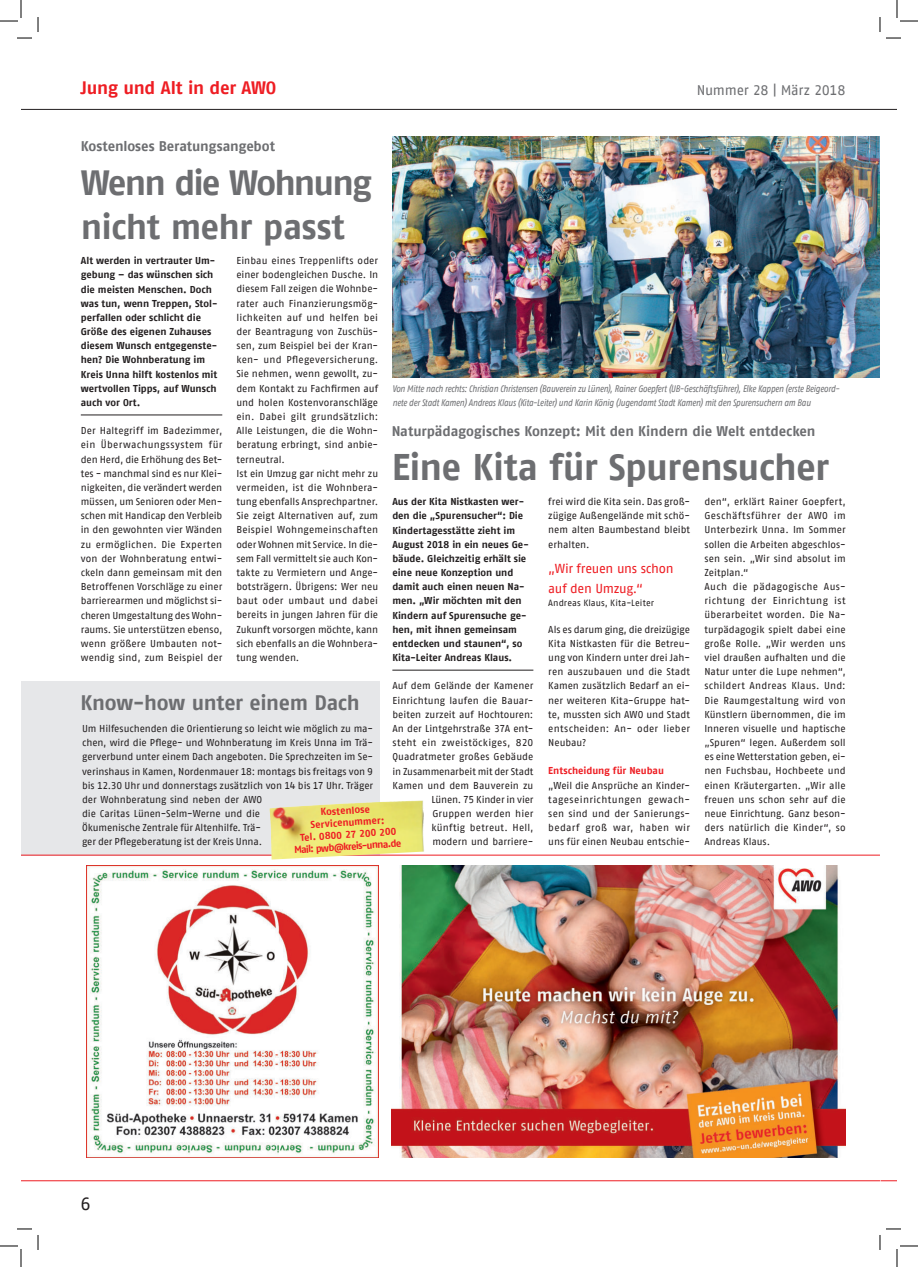
<style>
.page{position:relative;width:918px;height:1267px;background:#fff}
.page>*{position:absolute;margin:0;border:0;box-sizing:border-box;transform-origin:0 0}
.t1{font:700 37px "AWO Fago Office";letter-spacing:-.02em;color:#6d6e71}
.t2{font:700 35px/44px "AWO Fago Office";letter-spacing:-.04em;color:#6d6e71}
.t3{font:700 21px "AWO Fago Office";letter-spacing:-.015em;color:#6d6e71}
.t4{font:700 18px "AWO Fago Office";letter-spacing:-.02em;color:#ee1d23}
.t5{font:18px "AWO Fago Office";color:#231f20}
.t6{font:700 14px "AWO Fago Office";letter-spacing:-.01em;color:#6d6e71}
.t7{font:14px "AWO Fago Office";letter-spacing:-.02em;color:#6d6e71}
.t8{font:13px/20px "AWO Fago Office";letter-spacing:-.025em;color:#ee1d23}
.t9{font:10px/14.2px "AWO Fago Office";letter-spacing:.005em;color:#231f20;text-align:justify}
.t10{font:700 10px/14.2px "AWO Fago Office";letter-spacing:-.005em;color:#231f20}
.t11{font:700 10px/12px "AWO Fago Office";letter-spacing:-.005em;color:#ee1d23;text-align:center}
.t12{font:italic 9.5px/14.2px "AWO Fago Cond";letter-spacing:-.015em;color:#6d6e71}
.t13{font:9px "AWO Fago Office";letter-spacing:.01em;color:#231f20}
</style>
<div class="page">
<hr style="left:21px;top:109px;width:859px;height:1px;background:#231f20">
<hr style="left:21px;top:1180px;width:859px;height:1px;background:#ee1d23">
<div style="left:21px;top:681px;width:359px;height:175px;background:#e6e7e9"></div>
<img style="left:86px;top:865px;width:292px;height:292px">
<hr style="left:21px;top:855px;width:859px;height:1px;background:#ee1d23">
<img style="left:269px;top:800px;width:150px;height:37px">
<img style="left:391px;top:865px;width:455px;height:292px">
<svg style="left:880px;top:1180px;width:17px;height:1px"></svg>
<hr style="left:392px;top:669px;width:141px;height:1px;background:#231f20">
<img style="left:392px;top:137px;width:488px;height:240px">
<hr style="left:81px;top:414px;width:141px;height:1px;background:#231f20">
<svg style="left:880px;top:109px;width:17px;height:1px"></svg>
<svg style="left:17px;top:1228px;width:15px;height:1px"></svg>
<svg style="left:886px;top:1228px;width:15px;height:1px"></svg>
<svg style="left:37px;top:1235px;width:2px;height:15px"></svg>
<svg style="left:879px;top:1235px;width:2px;height:15px"></svg>
<svg style="left:0;top:0;width:39px;height:39px"></svg>
<svg style="left:0;top:1245px;width:22px;height:22px"></svg>
<svg style="left:879px;top:0;width:39px;height:39px"></svg>
<svg style="left:896px;top:1245px;width:22px;height:22px"></svg>
<h3 class="t4" style="left:81px;top:79px;width:197px">Jung und Alt in der AWO</h3>
<h3 class="t7" style="left:697px;top:83px;width:150px">Nummer 28 | März 2018</h3>
<h3 class="t6" style="left:81px;top:139px;width:196px">Kostenloses Beratungsangebot</h3>
<h2 class="t2" style="left:81px;top:162px;width:292px">Wenn die Wohnung nicht mehr passt</h2>
<p class="t10" style="left:81px;top:254px;width:138px">Alt werden in vertrauter Um&shy;gebung – das wünschen sich die meisten Menschen. Doch was tun, wenn Treppen, Stol&shy;perfallen oder schlicht die<br>Größe des eigenen Zuhauses diesem Wunsch entgegenste&shy;hen? Die Wohnberatung im<br>Kreis Unna hilft kostenlos mit wertvollen Tipps, auf Wunsch auch vor Ort.</p>
<p class="t9" style="left:81px;top:424px;width:143px">Der Haltegriff im Badezimmer, ein Überwachungssystem für den Herd, die Erhöhung des Bet&shy;tes - manchmal sind es nur Klei&shy;nigkeiten, die verändert werden müssen, um Senioren oder Men&shy;schen mit Handicap den Verbleib in den gewohnten vier Wänden zu ermöglichen. Die Experten von der Wohnberatung entwi&shy;ckeln dann gemeinsam mit den Betroffenen Vorschläge zu einer barrierearmen und möglichst si&shy;cheren Umgestaltung des Wohn&shy;raums. Sie unterstützen ebenso, wenn größere Umbauten not&shy;wendig sind, zum Beispiel der</p>
<p class="t9" style="left:236px;top:254px;width:143px;text-align:left">Einbau eines Treppenlifts oder einer bodengleichen Dusche. In diesem Fall zeigen die Wohnbe&shy;rater auch Finanzierungsmög&shy;lichkeiten auf und helfen bei der Beantragung von Zuschüs&shy;sen, zum Beispiel bei der Kran&shy;ken- und Pflegeversicherung.<br>Sie nehmen, wenn gewollt, zu&shy;dem Kontakt zu Fachfirmen auf und holen Kostenvoranschläge ein. Dabei gilt grundsätzlich:<br>Alle Leistungen, die die Wohn&shy;beratung erbringt, sind anbie&shy;terneutral.<br>Ist ein Umzug gar nicht mehr zu vermeiden, ist die Wohnbera&shy;tung ebenfalls Ansprechpartner.<br>Sie zeigt Alternativen auf, zum<br>Beispiel Wohngemeinschaften oder Wohnen mit Service. In die&shy;sem Fall vermittelt sie auch Kon&shy;takte zu Vermietern und Ange&shy;botsträgern. Übrigens: Wer neu baut oder umbaut und dabei bereits in jungen Jahren für die<br>Zukunft vorsorgen möchte, kann sich ebenfalls an die Wohnbera&shy;tung wenden.</p>
<p class="t12" style="left:392px;top:382px;width:446px">Von Mitte nach rechts: Christian Christensen (Bauverein zu Lünen), Rainer Goepfert (UB-Geschäftsführer), Elke Kappen (erste Beigeord&shy;nete der Stadt Kamen) Andreas Klaus (Kita-Leiter) und Karin König (Jugendamt Stadt Kamen) mit den Spurensuchern am Bau</p>
<h3 class="t6" style="left:392px;top:424px;width:425px">Naturpädagogisches Konzept: Mit den Kindern die Welt entdecken</h3>
<h1 class="t1" style="left:392px;top:449px;width:439px">Eine Kita für Spurensucher</h1>
<p class="t10" style="left:392px;top:495px;width:138px">Aus der Kita Nistkasten wer&shy;den die „Spurensucher“: Die<br>Kindertagesstätte zieht im<br>August 2018 in ein neues Ge&shy;bäude. Gleichzeitig erhält sie eine neue Konzeption und damit auch einen neuen Na&shy;men. „Wir möchten mit den<br>Kindern auf Spurensuche ge&shy;hen, mit ihnen gemeinsam entdecken und staunen“, so<br>Kita-Leiter Andreas Klaus.</p>
<p class="t9" style="left:392px;top:679px;width:143px;text-align:right">Auf dem Gelände der Kamener<br>Einrichtung laufen die Bauar&shy;beiten zurzeit auf Hochtouren:<br>An der Lintgehrstraße 37A ent&shy;steht ein zweistöckiges, 820<br>Quadratmeter großes Gebäude in Zusammenarbeit mit der Stadt<br>Kamen und dem Bauverein zu<br>Lünen. 75 Kinder in vier<br>Gruppen werden hier<br>künftig betreut. Hell,<br>modern und barriere-</p>
<p class="t9" style="left:704px;top:494px;width:143px;text-align:left">den“, erklärt Rainer Goepfert,<br>Geschäftsführer der AWO im<br>Unterbezirk Unna. Im Sommer sollen die Arbeiten abgeschlos&shy;sen sein. „Wir sind absolut im<br>Zeitplan.“<br>Auch die pädagogische Aus&shy;richtung der Einrichtung ist überarbeitet worden. Die Na&shy;turpädagogik spielt dabei eine große Rolle. „Wir werden uns viel draußen aufhalten und die<br>Natur unter die Lupe nehmen“, schildert Andreas Klaus. Und:<br>Die Raumgestaltung wird von<br>Künstlern übernommen, die im<br>Inneren visuelle und haptische „Spuren“ legen. Außerdem soll es eine Wetterstation geben, ei&shy;nen Fuchsbau, Hochbeete und einen Kräutergarten. „Wir alle freuen uns schon sehr auf die neue Einrichtung. Ganz beson&shy;ders natürlich die Kinder“, so<br>Andreas Klaus.</p>
<p class="t9" style="left:548px;top:495px;width:143px">frei wird die Kita sein. Das groß&shy;zügige Außengelände mit schö&shy;nem alten Baumbestand bleibt erhalten.</p>
<h3 class="t8" style="left:548px;top:558px;width:127px">„Wir freuen uns schon auf den Umzug.“</h3>
<p class="t13" style="left:548px;top:598px;width:107px">Andreas Klaus, Kita-Leiter</p>
<p class="t9" style="left:548px;top:622px;width:143px">Als es darum ging, die dreizügige Kita Nistkasten für die Betreu&shy;ung von Kindern unter drei Jah&shy;ren auszubauen und die Stadt Kamen zusätzlich Bedarf an ei&shy;ner weiteren Kita-Gruppe hat&shy;te, mussten sich AWO und Stadt entscheiden: An- oder lieber Neubau?</p>
<p class="t11" style="left:548px;top:765px;width:117px">Entscheidung für Neubau</p>
<p class="t9" style="left:548px;top:778px;width:143px">„Weil die Ansprüche an Kinder&shy;tageseinrichtungen gewach&shy;sen sind und der Sanierungs&shy;bedarf groß war, haben wir uns für einen Neubau entschie-</p>
<h3 class="t3" style="left:81px;top:692px;width:281px">Know-how unter einem Dach</h3>
<p class="t9" style="left:82px;top:721px;width:293px;text-align:left">Um Hilfesuchenden die Orientierung so leicht wie möglich zu ma&shy;chen, wird die Pflege- und Wohnberatung im Kreis Unna im Trä&shy;gerverbund unter einem Dach angeboten. Die Sprechzeiten im Se&shy;verinshaus in Kamen, Nordenmauer 18: montags bis freitags von 9 bis 12.30 Uhr und donnerstags zusätzlich von 14 bis 17 Uhr. Träger der Wohnberatung sind neben der AWO<br>die Caritas Lünen-Selm-Werne und die<br>Ökumenische Zentrale für Altenhilfe. Trä-<br>ger der Pflegeberatung ist der Kreis Unna.</p>
<p class="t11" style="left:291px;top:808px;width:109px;rotate:-4deg">Kostenlose<br>Servicenummer:<br>Tel. 0800 27 200 200<br>Mail: pwb@kreis-unna.de</p>
<h3 class="t5" style="left:81px;top:1194px;width:12px">6</h3>
</div>
